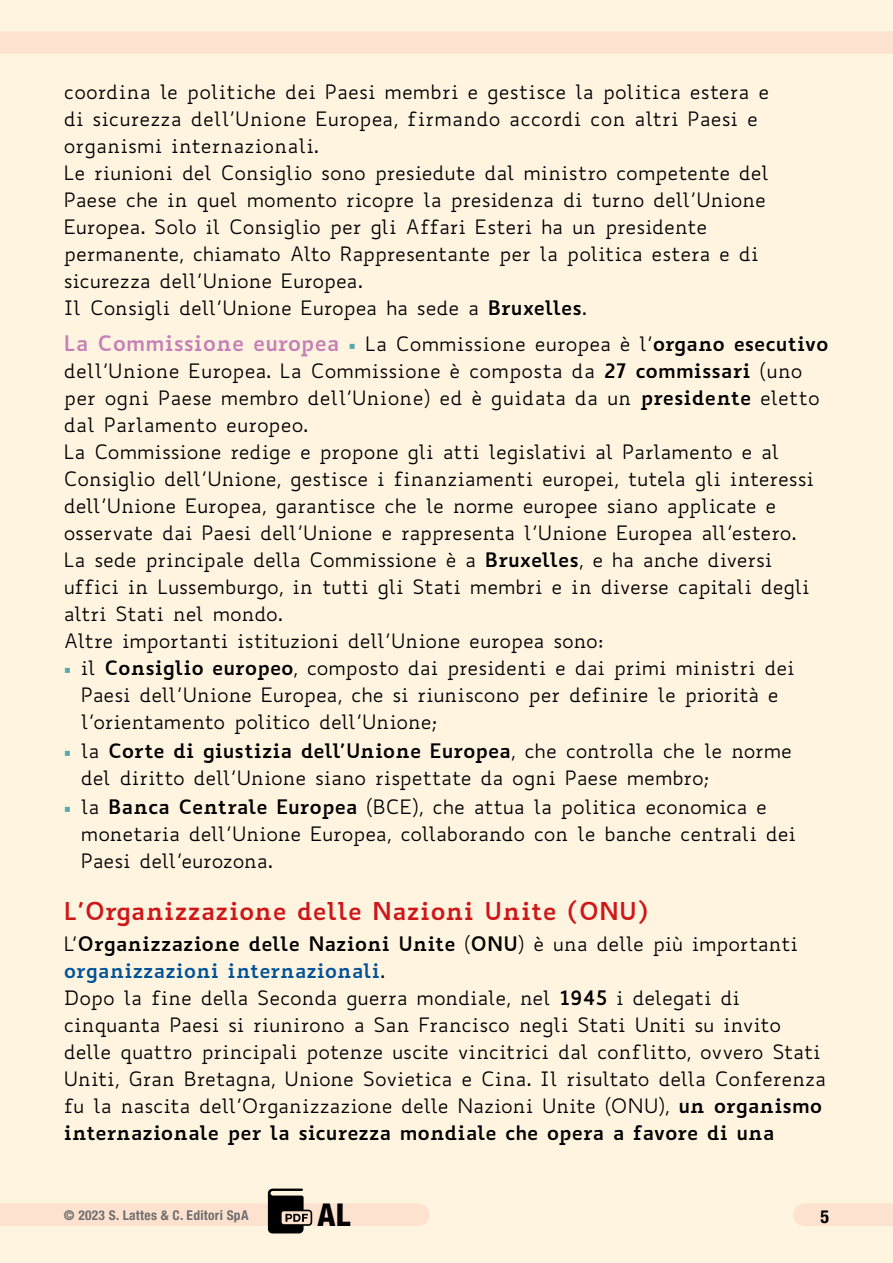
<style>
.page{position:relative;width:893px;height:1263px;background:#fff4e0}
.page>*{position:absolute;margin:0;border:0;box-sizing:border-box;transform-origin:0 0}
.t1{font:800 condensed 31.5px "Helvetica Neue LT Std";color:#000}
.t2{font:700 24px "Biancoenero";color:#cd1719}
.t3{font:19.5px/27px "Biancoenero";letter-spacing:-.02em;color:#000}
.t4{font:700 condensed 18px "Helvetica Neue LT Std";color:#000}
.t5{font:700 condensed 13.5px "Helvetica Neue LT Std";letter-spacing:.02em;color:#706f6f}
.s1{font-weight:700}
.s2{font-weight:700;font-size:21px;color:#c581b6}
.s3{font-family:"Acumin Pro";font-weight:900;font-size:18px;color:#59a8aa}
.s4{font-weight:700;color:#005297}
</style>
<div class="page">
<div style="left:0;top:1203px;width:418px;height:23px;background:#fde2cf"></div>
<div style="left:0;top:31px;width:893px;height:23px;background:#fde2cf"></div>
<div style="left:804px;top:1203px;width:89px;height:23px;background:#fde2cf"></div>
<svg style="left:268px;top:1188px;width:44px;height:45px"></svg>
<p class="t3" style="left:64px;top:78px;width:707px">coordina le politiche dei Paesi membri e gestisce la politica estera e di sicurezza dell’Unione Europea, firmando accordi con altri Paesi e organismi internazionali.<br>Le riunioni del Consiglio sono presiedute dal ministro competente del Paese che in quel momento ricopre la presidenza di turno dell’Unione Europea. Solo il Consiglio per gli Affari Esteri ha un presidente permanente, chiamato Alto Rappresentante per la politica estera e di sicurezza dell’Unione Europea.<br>Il Consigli dell’Unione Europea ha sede a <span class="s1">Bruxelles</span>.</p>
<p class="t3" style="left:64px;top:330px;width:766px"><span class="s2">La Commissione europea</span> <span class="s3">•</span> La Commissione europea è l’<span class="s1">organo esecutivo </span>dell’Unione Europea. La Commissione è composta da <span class="s1">27 commissari</span> (uno per ogni Paese membro dell’Unione) ed è guidata da un <span class="s1">presidente</span> eletto dal Parlamento europeo.<br>La Commissione redige e propone gli atti legislativi al Parlamento e al Consiglio dell’Unione, gestisce i finanziamenti europei, tutela gli interessi dell’Unione Europea, garantisce che le norme europee siano applicate e osservate dai Paesi dell’Unione e rappresenta l’Unione Europea all’estero.<br>La sede principale della Commissione è a <span class="s1">Bruxelles</span>, e ha anche diversi uffici in Lussemburgo, in tutti gli Stati membri e in diverse capitali degli altri Stati nel mondo.<br>Altre importanti istituzioni dell’Unione europea sono:</p>
<p class="t3" style="left:81px;top:654px;width:715px;text-indent:-17px"><span class="s3">•</span> il <span class="s1">Consiglio europeo</span>, composto dai presidenti e dai primi ministri dei<br>Paesi dell’Unione Europea, che si riuniscono per definire le priorità e l’orientamento politico dell’Unione;</p>
<p class="t3" style="left:81px;top:737px;width:713px;text-indent:-17px"><span class="s3">•</span> la <span class="s1">Corte di giustizia dell’Unione Europea</span>, che controlla che le norme del diritto dell’Unione siano rispettate da ogni Paese membro;</p>
<p class="t3" style="left:81px;top:793px;width:717px;text-indent:-17px"><span class="s3">•</span> la <span class="s1">Banca Centrale Europea</span> (BCE), che attua la politica economica e monetaria dell’Unione Europea, collaborando con le banche centrali dei<br>Paesi dell’eurozona.</p>
<p class="t2" style="left:64px;top:890px;width:587px">L’Organizzazione delle Nazioni Unite (ONU)</p>
<p class="t3" style="left:64px;top:930px;width:764px">L’<span class="s1">Organizzazione delle Nazioni Unite</span> (<span class="s1">ONU</span>) è una delle più importanti <span class="s4">organizzazioni internazionali</span>.<br>Dopo la fine della Seconda guerra mondiale, nel <span class="s1">1945</span> i delegati di cinquanta Paesi si riunirono a San Francisco negli Stati Uniti su invito delle quattro principali potenze uscite vincitrici dal conflitto, ovvero Stati Uniti, Gran Bretagna, Unione Sovietica e Cina. Il risultato della Conferenza fu la nascita dell’Organizzazione delle Nazioni Unite (ONU), <span class="s1">un organismo internazionale per la sicurezza mondiale che opera a favore di una</span></p>
<p class="t5" style="left:64px;top:1206px;width:186px">© 2023 S. Lattes &amp; C. Editori SpA</p>
<h1 class="t1" style="left:318px;top:1195px;width:34px">AL</h1>
<p class="t4" style="left:820px;top:1206px;width:10px">5</p>
</div>
